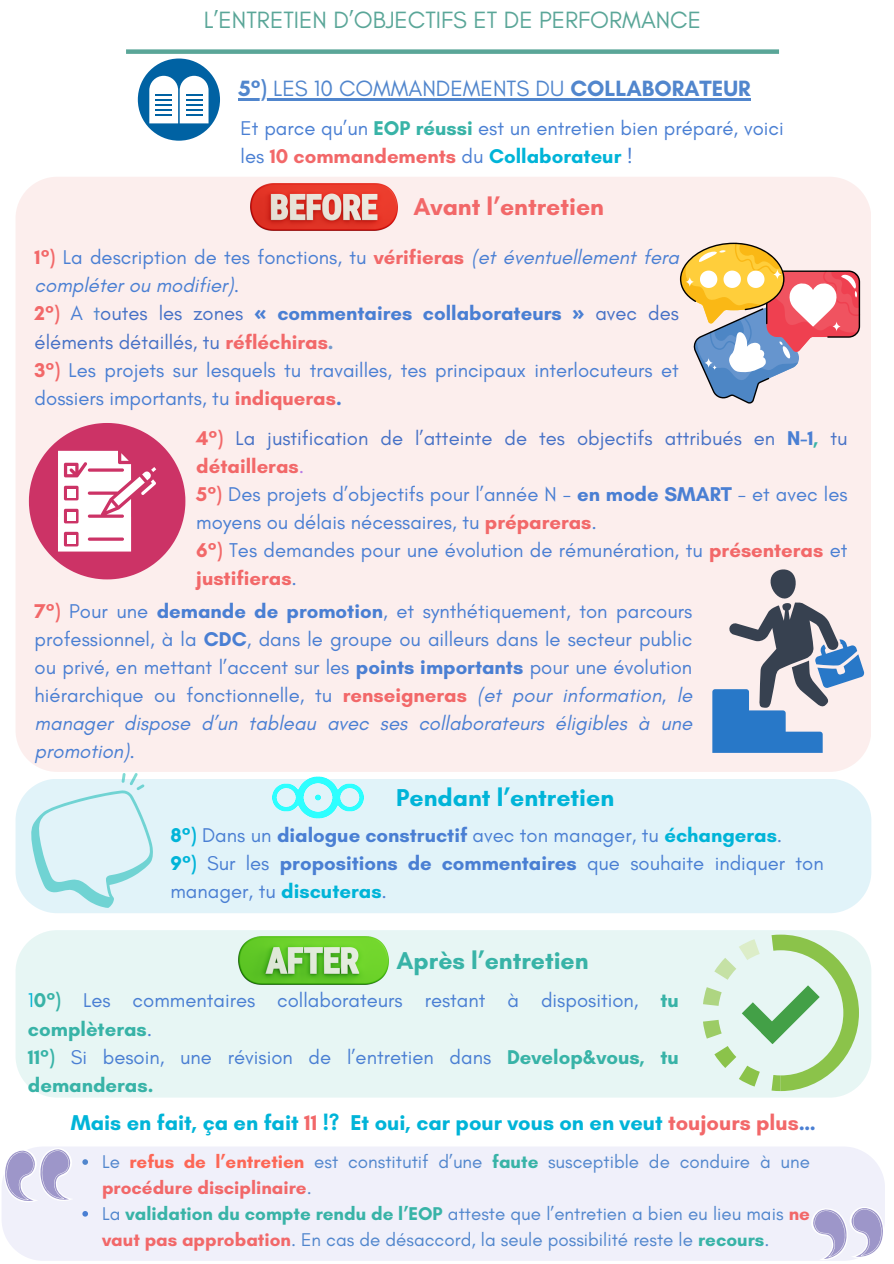
<style>
.page{position:relative;width:894px;height:1264px;background:#fff}
.page>*{position:absolute;margin:0;border:0;box-sizing:border-box;transform-origin:0 0}
.t1{font:700 24.75px "Glacial Indifference";color:#00b4d8}
.t2{font:700 24.75px "Glacial Indifference";color:#f26869}
.t3{font:700 24.75px "Glacial Indifference";color:#38b3a7}
.t4{font:24px "Glacial Indifference";color:#5aa698}
.t5{font:22.5px "Glacial Indifference";color:#5186cd}
.t6{font:700 21.75px "Glacial Indifference";color:#00b4d8}
.t7{font:20.25px/28.2px "Glacial Indifference";color:#4a7fd3}
.t8{font:18.75px/25.8px "Glacial Indifference";color:#5186cd}
.s1{font-weight:700}
.s2{font-weight:700;color:#38b3a7}
.s3{font-weight:700;color:#f26869}
.s4{font-weight:700;color:#00b4d8}
.s5{font-style:italic}
.s6{color:#5186cd}
.s7{color:#4671c6}
.s8{font-family:"Noto Sans";font-weight:700}
.s9{font-weight:700;color:#759acc}
.s10{color:#b678e6}
.s11{color:#00b4d8}
.s12{color:#f26869}
.s13{color:#4a7fd3}
.s14{font-weight:700;color:#fd6756}
</style>
<div class="page">
<div style="left:126px;top:49px;width:652px;height:5px;background:#5aa698"></div>
<div style="left:15px;top:930px;width:856px;height:167px;background:#e7f6f4"></div>
<div style="left:2px;top:1147px;width:882px;height:113px;background:#f0f0fa"></div>
<svg style="left:138px;top:58px;width:82px;height:83px"></svg>
<img style="left:239px;top:936px;width:149px;height:48px">
<svg style="left:702px;top:934px;width:156px;height:157px;background:#cbe7c9"></svg>
<div style="left:16px;top:177px;width:855px;height:595px;background:#fceeed"></div>
<svg style="left:29px;top:423px;width:156px;height:156px"></svg>
<svg style="left:679px;top:243px;width:180px;height:160px;background:#dabcae"></svg>
<svg style="left:712px;top:568px;width:152px;height:185px;background:#abb5c8"></svg>
<img style="left:250px;top:183px;width:147px;height:48px">
<div style="left:15px;top:778px;width:856px;height:135px;background:#e1f3f9"></div>
<img style="left:272px;top:752px;width:91px;height:90px">
<svg style="left:809px;top:1205px;width:76px;height:56px"></svg>
<svg style="left:2px;top:1147px;width:72px;height:57px"></svg>
<svg style="left:82px;top:1159px;width:6px;height:5px"></svg>
<svg style="left:82px;top:1210px;width:6px;height:6px"></svg>
<hr style="left:238px;top:99px;width:29px;height:2px;background:#5186cd">
<hr style="left:267px;top:99px;width:303px;height:2px;background:#5186cd">
<hr style="left:570px;top:99px;width:180px;height:2px;background:#5186cd">
<h1 class="t4" style="left:204px;top:6px;width:498px">L’ENTRETIEN D’OBJECTIFS ET DE PERFORMANCE</h1>
<p class="t5" style="left:238px;top:75px;width:513px"><span class="s1">5°)</span> LES 10 COMMANDEMENTS DU <span class="s1">COLLABORATEUR</span></p>
<h4 class="t7" style="left:240px;top:114px;width:544px">Et parce qu’un <span class="s2">EOP réussi</span> est un entretien bien préparé, voici les <span class="s3">10 commandements</span> du <span class="s4">Collaborateur</span> !</h4>
<p class="t2" style="left:413px;top:191px;width:192px">Avant l’entretien</p>
<h4 class="t7" style="left:35px;top:243px;width:645px"><span class="s3">1°)</span> La description de tes fonctions, tu <span class="s3">vérifieras</span> <span class="s5">(et éventuellement fera compléter ou modifier)</span>.<br><span class="s3">2°)</span> A <span class="s6">t</span><span class="s7">outes les zones</span> <span class="s8">«</span> <span class="s1">commentaires collaborateurs</span> <span class="s8">»</span> <span class="s7">avec des éléments détaillés, tu</span> <span class="s3">réfléchiras</span><span class="s9">.<br></span><span class="s3">3°)</span> Les projets sur lesquels tu travailles, tes principaux interlocuteurs et dossiers importants, tu <span class="s3">indiqueras</span><span class="s1">.</span></h4>
<h2 class="t7" style="left:196px;top:423px;width:652px"><span class="s3">4°)</span> <span class="s7">La justification de l’atteinte de tes objectifs attribués en</span> <span class="s1">N-1</span><span class="s2">,</span> <span class="s7">tu </span><span class="s3">détailleras</span><span class="s10">.<br></span><span class="s3">5°)</span> Des projets d’objectifs pour l’année N - <span class="s1">en mode SMART</span> - et avec les moyens ou délais nécessaires, tu <span class="s3">prépareras</span>.<br><span class="s3">6°)</span> Tes demandes pour une évolution de rémunération, tu <span class="s3">présenteras</span> et <span class="s3">justifieras</span>.</h2>
<p class="t7" style="left:35px;top:596px;width:659px;text-align:justify"><span class="s3">7°)</span> Pour une <span class="s1">demande de promotion</span>, et synthétiquement, ton parcours professionnel, à la <span class="s1">CDC</span>, dans le groupe ou ailleurs dans le secteur public ou privé, en mettant l’accent sur les <span class="s1">points importants</span> pour une évolution hiérarchique ou fonctionnelle, tu <span class="s3">renseigneras</span> <span class="s5">(et pour information, le manager dispose d’un tableau avec ses collaborateurs éligibles à une promotion).</span></p>
<p class="t1" style="left:396px;top:782px;width:219px">Pendant l’entretien</p>
<h4 class="t7" style="left:170px;top:820px;width:654px"><span class="s4">8°)</span> Dans un <span class="s1">dialogue constructif</span> avec ton manager, tu <span class="s4">échangeras</span>.<br><span class="s4">9°)</span> Sur les <span class="s1">propositions de commentaires</span> que souhaite indiquer ton manager, tu <span class="s4">discuteras</span>.</h4>
<p class="t3" style="left:396px;top:945px;width:193px">Après l’entretien</p>
<p class="t7" style="left:28px;top:986px;width:652px"><span class="s11">1</span><span class="s2">0°)</span> Les commentaires collaborateurs restant à disposition, <span class="s2">tu complèteras</span>.<br><span class="s2">11°)</span> Si besoin, une révision de l’entretien dans <span class="s2">Develop&amp;vous, tu demanderas.</span></p>
<p class="t6" style="left:71px;top:1109px;width:746px">Mais en fait, ça en fait <span class="s12">11</span> !? Et oui, car pour vous on en veut <span class="s12">toujours plus</span><span class="s13">…</span></p>
<h1 class="t8" style="left:102px;top:1148px;width:709px">Le <span class="s14">refus de l’entretien</span> est constitutif d’une <span class="s2">faute</span> susceptible de conduire à une <span class="s3">procédure disciplinaire</span>.</h1>
<h4 class="t8" style="left:102px;top:1200px;width:709px">La <span class="s2">validation du compte rendu de l’EOP</span> atteste que l’entretien a bien eu lieu mais <span class="s3">ne vaut pas approbation</span>. En cas de désaccord, la seule possibilité reste le <span class="s2">recours</span>.</h4>
</div>
